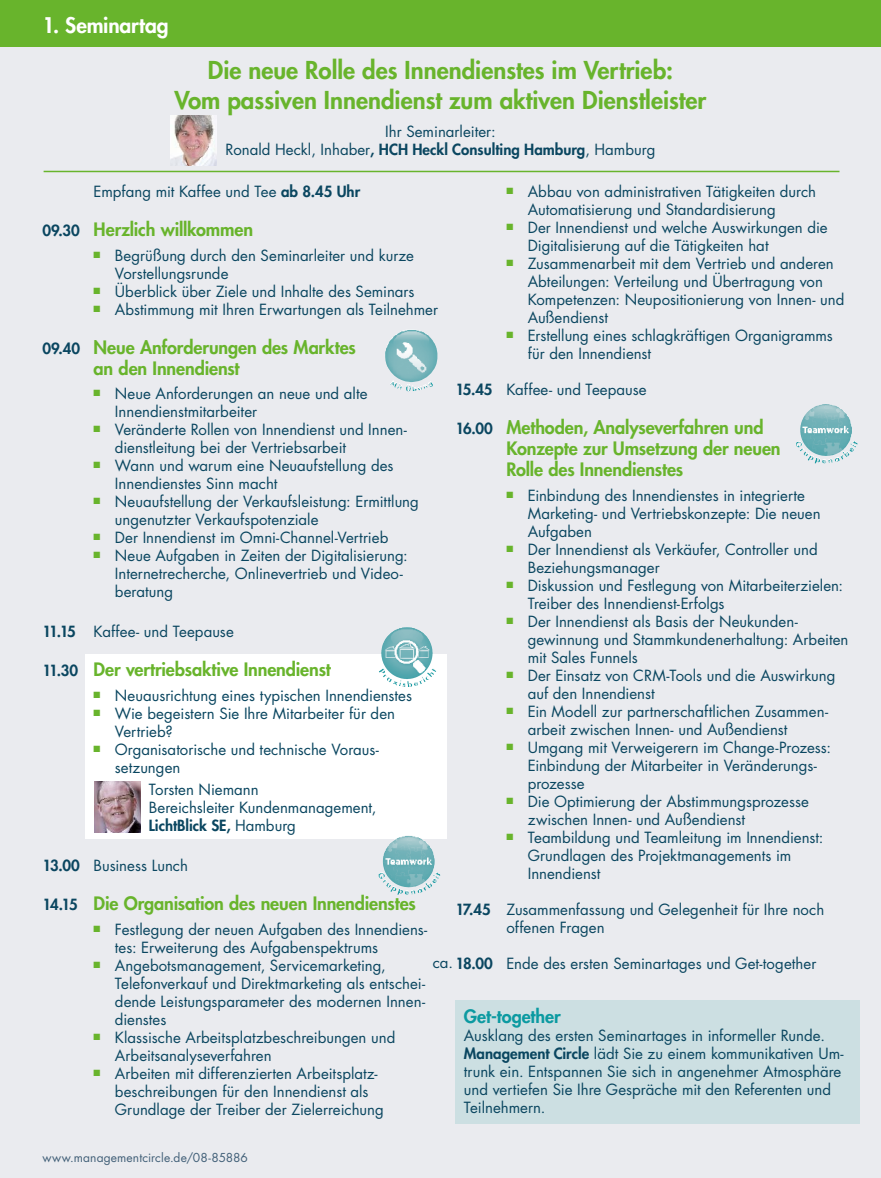
<style>
.page{position:relative;width:881px;height:1178px;background:#fff}
.page>*{position:absolute;margin:0;border:0;box-sizing:border-box;transform-origin:0 0}
.t1{font:800 24px/30px "Futura Std";color:#68b42c;text-align:center}
.t2{font:800 21px "Futura Std";letter-spacing:-.005em;color:#fff}
.t3{font:800 18px/21px "Futura Std";letter-spacing:-.005em;color:#68b42c}
.t4{font:800 18px "Futura Std";letter-spacing:-.005em;color:#0b9aa1}
.t5{font:15px/18px "Futura Std";color:#0a4660}
.t6{font:12px "Futura Std";letter-spacing:.01em;color:#426078}
.s1{font-weight:800}
.s2{font-size:15px;color:#0a4660}
</style>
<div class="page">
<div style="left:0;top:0;width:880px;height:1178px;background:#eaebef"></div>
<div style="left:0;top:0;width:880px;height:47px;background:#68b42c"></div>
<hr style="left:44px;top:171px;width:795px;height:1px;background:#68b42c">
<img style="left:170px;top:115px;width:46px;height:51px">
<div style="left:455px;top:1000px;width:404px;height:124px;background:#ccdfe2"></div>
<img style="left:799px;top:404px;width:49px;height:53px">
<div style="left:85px;top:654px;width:361px;height:185px;background:#fff"></div>
<img style="left:385px;top:330px;width:53px;height:61px">
<img style="left:382px;top:835px;width:40px;height:53px">
<img style="left:381px;top:627px;width:26px;height:50px">
<img style="left:94px;top:781px;width:46px;height:51px">
<h2 class="t2" style="left:43px;top:12px;width:127px">1. Seminartag</h2>
<h1 class="t1" style="left:174px;top:55px;width:533px">Die neue Rolle des Innendienstes im Vertrieb:<br>Vom passiven Innendienst zum aktiven Dienstleister</h1>
<p class="t5" style="left:225px;top:123px;width:431px;text-align:center">Ihr Seminarleiter:<br>Ronald Heckl, Inhaber<span class="s1">, HCH Heckl Consulting Hamburg</span>, Hamburg</p>
<p class="t5" style="left:94px;top:183px;width:268px">Empfang mit Kaffee und Tee <span class="s1">ab 8.45 Uhr</span></p>
<p class="t3" style="left:43px;top:219px;width:212px"><span class="s2">09.30</span> Herzlich willkommen</p>
<p class="t5" style="left:115px;top:246px;width:300px;text-indent:-21px"><sup>■</sup> Begrüßung durch den Seminarleiter und kurze<br>Vorstellungsrunde</p>
<p class="t5" style="left:94px;top:282px;width:322px"><sup>■</sup> Überblick über Ziele und Inhalte des Seminars</p>
<p class="t5" style="left:94px;top:300px;width:346px"><sup>■</sup> Abstimmung mit Ihren Erwartungen als Teilnehmer</p>
<p class="t3" style="left:94px;top:337px;width:264px;text-indent:-51px"><span class="s2">09.40</span> Neue Anforderungen des Marktes an den Innendienst</p>
<p class="t5" style="left:115px;top:385px;width:254px;text-indent:-21px"><sup>■</sup> Neue Anforderungen an neue und alte<br>Innendienstmitarbeiter</p>
<p class="t5" style="left:115px;top:421px;width:293px;text-indent:-21px"><sup>■</sup> Veränderte Rollen von Innendienst und Innen&shy;dienstleitung bei der Vertriebsarbeit</p>
<p class="t5" style="left:115px;top:457px;width:280px;text-indent:-21px"><sup>■</sup> Wann und warum eine Neuaufstellung des<br>Innendienstes Sinn macht</p>
<p class="t5" style="left:115px;top:493px;width:305px;text-indent:-21px"><sup>■</sup> Neuaufstellung der Verkaufsleistung: Ermittlung ungenutzter Verkaufspotenziale</p>
<p class="t5" style="left:94px;top:529px;width:296px"><sup>■</sup> Der Innendienst im Omni-Channel-Vertrieb</p>
<p class="t5" style="left:115px;top:547px;width:294px;text-indent:-21px"><sup>■</sup> Neue Aufgaben in Zeiten der Digitalisierung:<br>Internetrecherche, Onlinevertrieb und Video&shy;beratung</p>
<p class="t5" style="left:43px;top:623px;width:193px"><span class="s1">11.15</span> Kaffee- und Teepause</p>
<p class="t3" style="left:43px;top:659px;width:289px"><span class="s2">11.30</span> Der vertriebsaktive Innendienst</p>
<p class="t5" style="left:94px;top:686px;width:320px"><sup>■</sup> Neuausrichtung eines typischen Innendienstes</p>
<p class="t5" style="left:115px;top:704px;width:281px;text-indent:-21px"><sup>■</sup> Wie begeistern Sie Ihre Mitarbeiter für den<br>Vertrieb?</p>
<p class="t5" style="left:115px;top:740px;width:265px;text-indent:-21px"><sup>■</sup> Organisatorische und technische Voraus&shy;setzungen</p>
<p class="t5" style="left:149px;top:781px;width:229px">Torsten Niemann<br>Bereichsleiter Kundenmanagement,<br><span class="s1">LichtBlick SE,</span> Hamburg</p>
<p class="t5" style="left:43px;top:857px;width:147px"><span class="s1">13.00</span> Business Lunch</p>
<p class="t3" style="left:43px;top:893px;width:375px"><span class="s2">14.15</span> Die Organisation des neuen Innendienstes</p>
<p class="t5" style="left:115px;top:920px;width:314px;text-indent:-21px"><sup>■</sup> Festlegung der neuen Aufgaben des Innendiens&shy;tes: Erweiterung des Aufgabenspektrums</p>
<p class="t5" style="left:115px;top:956px;width:312px;text-indent:-21px"><sup>■</sup> Angebotsmanagement, Servicemarketing, Telefonverkauf und Direktmarketing als entschei&shy;dende Leistungsparameter des modernen Innen&shy;dienstes</p>
<p class="t5" style="left:115px;top:1028px;width:282px;text-indent:-21px"><sup>■</sup> Klassische Arbeitsplatzbeschreibungen und<br>Arbeitsanalyseverfahren</p>
<p class="t5" style="left:115px;top:1064px;width:270px;text-indent:-21px"><sup>■</sup> Arbeiten mit differenzierten Arbeitsplatz&shy;beschreibungen für den Innendienst als<br>Grundlage der Treiber der Zielerreichung</p>
<p class="t5" style="left:527px;top:183px;width:290px;text-indent:-21px"><sup>■</sup> Abbau von administrativen Tätigkeiten durch<br>Automatisierung und Standardisierung</p>
<p class="t5" style="left:527px;top:219px;width:301px;text-indent:-21px"><sup>■</sup> Der Innendienst und welche Auswirkungen die<br>Digitalisierung auf die Tätigkeiten hat</p>
<p class="t5" style="left:527px;top:255px;width:318px;text-indent:-21px"><sup>■</sup> Zusammenarbeit mit dem Vertrieb und anderen Abteilungen: Verteilung und Übertragung von Kompetenzen: Neupositionierung von Innen- und Außendienst</p>
<p class="t5" style="left:527px;top:327px;width:306px;text-indent:-21px"><sup>■</sup> Erstellung eines schlagkräftigen Organigramms für den Innendienst</p>
<p class="t5" style="left:455px;top:381px;width:193px"><span class="s1">15.45</span> Kaffee- und Teepause</p>
<p class="t3" style="left:506px;top:417px;width:275px;text-indent:-51px"><span class="s2">16.00</span> Methoden, Analyseverfahren und<br>Konzepte zur Umsetzung der neuen<br>Rolle des Innendienstes</p>
<p class="t5" style="left:527px;top:486px;width:294px;text-indent:-21px"><sup>■</sup> Einbindung des Innendienstes in integrierte<br>Marketing- und Vertriebskonzepte: Die neuen<br>Aufgaben</p>
<p class="t5" style="left:527px;top:540px;width:291px;text-indent:-21px"><sup>■</sup> Der Innendienst als Verkäufer, Controller und<br>Beziehungsmanager</p>
<p class="t5" style="left:527px;top:576px;width:317px;text-indent:-21px"><sup>■</sup> Diskussion und Festlegung von Mitarbeiterzielen:<br>Treiber des Innendienst-Erfolgs</p>
<p class="t5" style="left:527px;top:612px;width:322px;text-indent:-21px"><sup>■</sup> Der Innendienst als Basis der Neukunden&shy;gewinnung und Stammkundenerhaltung: Arbeiten mit Sales Funnels</p>
<p class="t5" style="left:527px;top:666px;width:309px;text-indent:-21px"><sup>■</sup> Der Einsatz von CRM-Tools und die Auswirkung auf den Innendienst</p>
<p class="t5" style="left:527px;top:702px;width:302px;text-indent:-21px"><sup>■</sup> Ein Modell zur partnerschaftlichen Zusammen&shy;arbeit zwischen Innen- und Außendienst</p>
<p class="t5" style="left:527px;top:738px;width:305px;text-indent:-21px"><sup>■</sup> Umgang mit Verweigerern im Change-Prozess:<br>Einbindung der Mitarbeiter in Veränderungs&shy;prozesse</p>
<p class="t5" style="left:527px;top:792px;width:282px;text-indent:-21px"><sup>■</sup> Die Optimierung der Abstimmungsprozesse zwischen Innen- und Außendienst</p>
<p class="t5" style="left:527px;top:828px;width:297px;text-indent:-21px"><sup>■</sup> Teambildung und Teamleitung im Innendienst:<br>Grundlagen des Projektmanagements im<br>Innendienst</p>
<p class="t5" style="left:506px;top:900px;width:319px;text-indent:-51px"><span class="s1">17.45</span> Zusammenfassung und Gelegenheit für Ihre noch offenen Fragen</p>
<p class="t5" style="left:432px;top:954px;width:385px">ca. <span class="s1">18.00</span> Ende des ersten Seminartages und Get-together</p>
<p class="t4" style="left:463px;top:1005px;width:98px">Get-together</p>
<p class="t5" style="left:463px;top:1027px;width:381px">Ausklang des ersten Seminartages in informeller Runde.<br><span class="s1">Management Circle</span> lädt Sie zu einem kommunikativen Um&shy;trunk ein. Entspannen Sie sich in angenehmer Atmosphäre und vertiefen Sie Ihre Gespräche mit den Referenten und Teilnehmern.</p>
<p class="t6" style="left:43px;top:1150px;width:207px">www.managementcircle.de/08-85886</p>
</div>
